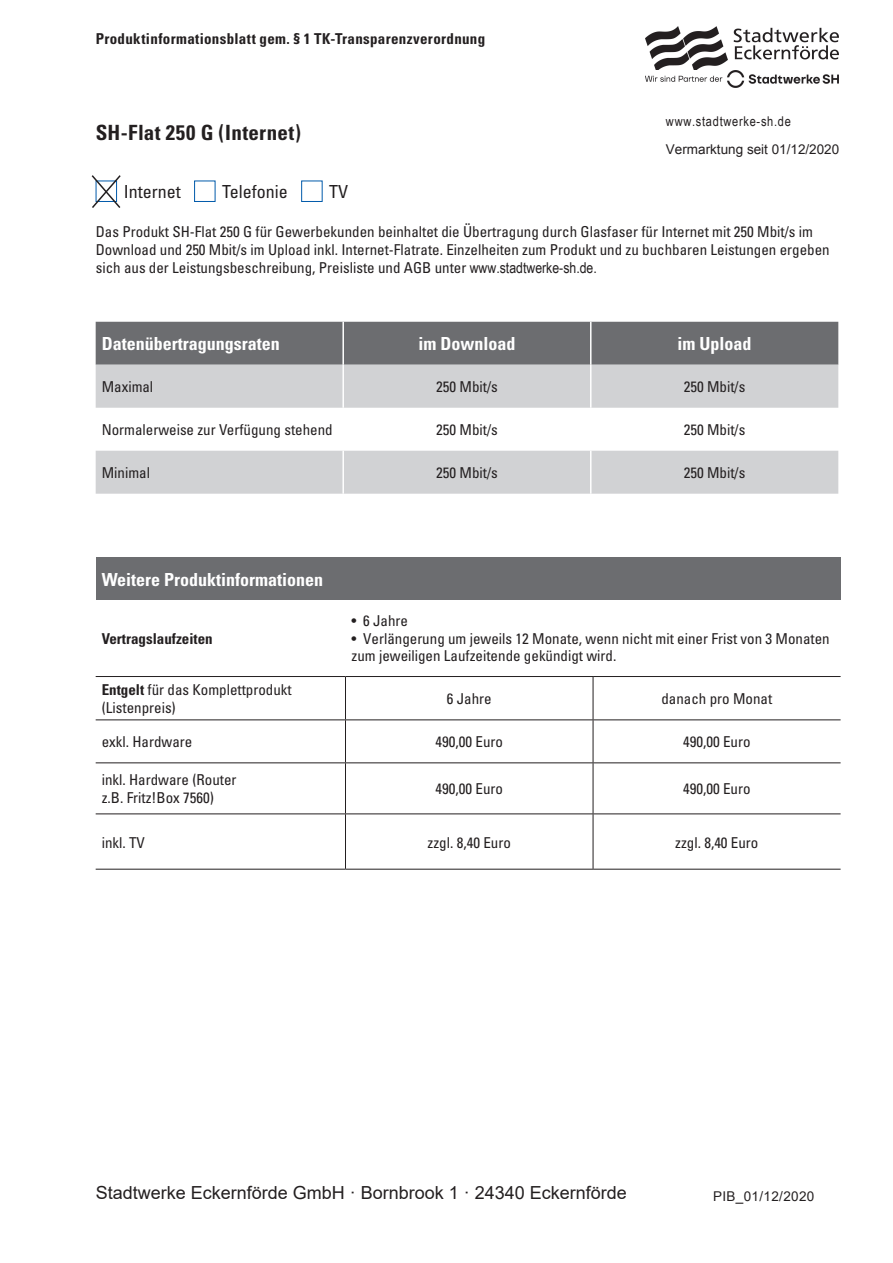
<style>
.page{position:relative;width:893px;height:1263px;background:#fff}
.page>*{position:absolute;margin:0;border:0;box-sizing:border-box;transform-origin:0 0}
.t1{font:700 condensed 21px "Univers";letter-spacing:.02em;color:#231f20}
.t2{font:700 condensed 18px "Univers";color:#fff}
.t3{font:18px "Arial";color:#231f20}
.t4{font:condensed 18px "Univers";color:#231f20}
.t5{font:condensed 15px/18px "Univers";color:#231f20}
.t6{font:700 condensed 15px "Univers";letter-spacing:.02em;color:#231f20}
.t7{font:700 condensed 15px "Univers";color:#231f20}
.t8{font:13.5px "Arial";color:#231f20}
.t9{font:13.5px "Arial Narrow";letter-spacing:.055em;color:#231f20}
.t10{font:13.5px "Arial";letter-spacing:.025em;color:#231f20}
.s1{font-family:"Arial Narrow";font-stretch:normal}
.s2{font-weight:700}
</style>
<div class="page">
<div style="left:194px;top:181px;width:21px;height:21px;background:#fff;border:1px solid #015aaa"></div>
<div style="left:301px;top:181px;width:22px;height:21px;background:#fff;border:1px solid #015aaa"></div>
<div style="left:96px;top:322px;width:742px;height:43px;background:#6c6d70"></div>
<svg style="left:96px;top:365px;width:742px;height:129px;fill:#d1d2d4"></svg>
<hr style="left:342px;top:322px;width:2px;height:43px;background:#fff">
<hr style="left:590px;top:322px;width:1px;height:43px;background:#fff">
<hr style="left:342px;top:365px;width:2px;height:43px;background:#fff">
<hr style="left:590px;top:365px;width:1px;height:43px;background:#fff">
<hr style="left:342px;top:451px;width:2px;height:43px;background:#fff">
<hr style="left:590px;top:451px;width:1px;height:43px;background:#fff">
<div style="left:96px;top:557px;width:745px;height:43px;background:#6c6d70"></div>
<hr style="left:96px;top:676px;width:249px;height:1px;background:#231f20">
<hr style="left:345px;top:676px;width:248px;height:1px;background:#231f20">
<hr style="left:593px;top:676px;width:248px;height:1px;background:#231f20">
<hr style="left:345px;top:720px;width:1px;height:42px;background:#231f20">
<hr style="left:593px;top:720px;width:1px;height:42px;background:#231f20">
<hr style="left:345px;top:763px;width:1px;height:50px;background:#231f20">
<hr style="left:593px;top:763px;width:1px;height:50px;background:#231f20">
<hr style="left:345px;top:814px;width:1px;height:55px;background:#231f20">
<hr style="left:593px;top:814px;width:1px;height:55px;background:#231f20">
<hr style="left:345px;top:677px;width:1px;height:42px;background:#231f20">
<hr style="left:593px;top:677px;width:1px;height:42px;background:#231f20">
<hr style="left:96px;top:813px;width:249px;height:1px;background:#231f20">
<hr style="left:345px;top:813px;width:248px;height:1px;background:#231f20">
<hr style="left:593px;top:813px;width:248px;height:1px;background:#231f20">
<hr style="left:96px;top:869px;width:249px;height:1px;background:#231f20">
<hr style="left:345px;top:869px;width:248px;height:1px;background:#231f20">
<hr style="left:593px;top:869px;width:248px;height:1px;background:#231f20">
<hr style="left:96px;top:719px;width:249px;height:1px;background:#231f20">
<hr style="left:345px;top:719px;width:248px;height:1px;background:#231f20">
<hr style="left:593px;top:719px;width:248px;height:1px;background:#231f20">
<hr style="left:96px;top:762px;width:249px;height:1px;background:#231f20">
<hr style="left:345px;top:762px;width:248px;height:1px;background:#231f20">
<hr style="left:593px;top:762px;width:248px;height:1px;background:#231f20">
<svg style="left:91px;top:175px;width:30px;height:33px"></svg>
<img style="left:645px;top:26px;width:193px;height:44px">
<img style="left:645px;top:70px;width:193px;height:18px">
<p class="t6" style="left:96px;top:29px;width:391px">Produktinformationsblatt gem. § 1 TK-Transparenzverordnung</p>
<h1 class="t1" style="left:96px;top:119px;width:207px">SH-Flat 250 G (Internet)</h1>
<p class="t9" style="left:666px;top:111px;width:127px">www.stadtwerke-sh.de</p>
<p class="t8" style="left:666px;top:140px;width:175px">Vermarktung seit 01/12/2020</p>
<p class="t4" style="left:124px;top:180px;width:59px">Internet</p>
<p class="t4" style="left:222px;top:180px;width:67px">Telefonie</p>
<p class="t4" style="left:329px;top:180px;width:21px">TV</p>
<p class="t5" style="left:96px;top:222px;width:736px">Das Produkt SH-Flat 250 G für Gewerbekunden beinhaltet die Übertragung durch Glasfaser für Internet mit 250 Mbit/s im<br>Download und 250 Mbit/s im Upload inkl. Internet-Flatrate. Einzelheiten zum Produkt und zu buchbaren Leistungen ergeben sich aus der Leistungsbeschreibung, Preisliste und AGB unter <span class="s1">www.stadtwerke-sh.de.</span></p>
<p class="t2" style="left:102px;top:333px;width:179px">Datenübertragungsraten</p>
<p class="t2" style="left:418px;top:333px;width:99px">im Download</p>
<p class="t2" style="left:678px;top:333px;width:75px">im Upload</p>
<p class="t5" style="left:102px;top:378px;width:53px">Maximal</p>
<p class="t5" style="left:436px;top:378px;width:63px">250 Mbit/s</p>
<p class="t5" style="left:684px;top:378px;width:63px">250 Mbit/s</p>
<p class="t5" style="left:102px;top:421px;width:233px">Normalerweise zur Verfügung stehend</p>
<p class="t5" style="left:436px;top:421px;width:63px">250 Mbit/s</p>
<p class="t5" style="left:684px;top:421px;width:63px">250 Mbit/s</p>
<p class="t5" style="left:102px;top:464px;width:50px">Minimal</p>
<p class="t5" style="left:436px;top:464px;width:63px">250 Mbit/s</p>
<p class="t5" style="left:684px;top:464px;width:63px">250 Mbit/s</p>
<p class="t2" style="left:102px;top:568px;width:223px">Weitere Produktinformationen</p>
<p class="t7" style="left:102px;top:630px;width:113px">Vertragslaufzeiten</p>
<p class="t5" style="left:351px;top:612px;width:58px">• 6 Jahre</p>
<p class="t5" style="left:351px;top:630px;width:480px;line-height:17px">• Verlängerung um jeweils 12 Monate, wenn nicht mit einer Frist von 3 Monaten zum jeweiligen Laufzeitende gekündigt wird.</p>
<p class="t5" style="left:102px;top:681px;width:191px"><span class="s2">Entgelt</span> für das Komplettprodukt (Listenpreis)</p>
<p class="t5" style="left:447px;top:690px;width:46px">6 Jahre</p>
<p class="t5" style="left:661px;top:690px;width:112px">danach pro Monat</p>
<p class="t5" style="left:102px;top:733px;width:92px">exkl. Hardware</p>
<p class="t5" style="left:436px;top:733px;width:69px">490,00 Euro</p>
<p class="t5" style="left:683px;top:733px;width:69px">490,00 Euro</p>
<p class="t5" style="left:102px;top:771px;width:136px">inkl. Hardware (Router z.B. Fritz!Box 7560)</p>
<p class="t5" style="left:436px;top:780px;width:69px">490,00 Euro</p>
<p class="t5" style="left:683px;top:780px;width:69px">490,00 Euro</p>
<p class="t5" style="left:102px;top:833px;width:45px">inkl. TV</p>
<p class="t5" style="left:428px;top:833px;width:85px">zzgl. 8,40 Euro</p>
<p class="t5" style="left:675px;top:833px;width:85px">zzgl. 8,40 Euro</p>
<p class="t3" style="left:96px;top:1180px;width:533px">Stadtwerke Eckernförde GmbH · Bornbrook 1 · 24340 Eckernförde</p>
<p class="t10" style="left:713px;top:1187px;width:103px">PIB_01/12/2020</p>
</div>
